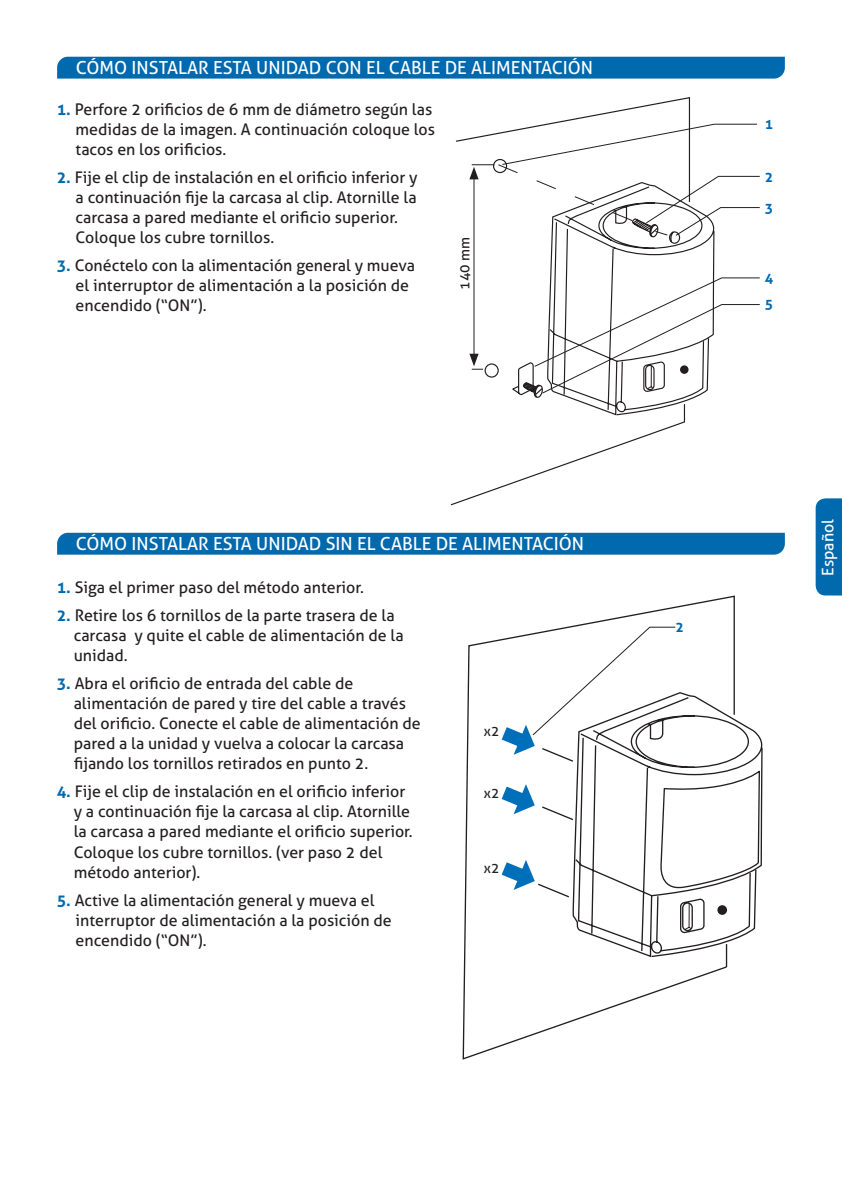
<style>
.page{position:relative;width:842px;height:1191px;background:#fff}
.page>*{position:absolute;margin:0;border:0;box-sizing:border-box;transform-origin:0 0}
.t1{font:18px "Aller";color:#fff}
.t2{font:16px/20px "Aller";color:#231f20}
.t3{font:16px "Aller";color:#fff}
.t4{font:14px "Aller";color:#231f20}
.t5{font:700 14px/26.6px "Aller";color:#016aaf}
.s1{font-weight:700;color:#016aaf}
</style>
<div class="page">
<div style="left:816px;top:498px;width:26px;height:97px;background:#016aaf"></div>
<div style="left:57px;top:57px;width:728px;height:22px;background:#016aaf"></div>
<div style="left:57px;top:533px;width:728px;height:21px;background:#016aaf"></div>
<svg style="left:451px;top:97px;width:240px;height:408px"></svg>
<svg style="left:469px;top:124px;width:291px;height:292px"></svg>
<svg style="left:463px;top:595px;width:300px;height:464px"></svg>
<svg style="left:658px;top:771px;width:103px;height:163px"></svg>
<svg style="left:487px;top:775px;width:88px;height:123px"></svg>
<svg style="left:487px;top:626px;width:188px;height:137px"></svg>
<p class="t1" style="left:76px;top:57px;width:519px">CÓMO INSTALAR ESTA UNIDAD CON EL CABLE DE ALIMENTACIÓN</p>
<p class="t2" style="left:76px;top:99px;width:361px;text-indent:-19px"><span class="s1">1.</span> Perfore 2 orificios de 6 mm de diámetro según las medidas de la imagen. A continuación coloque los tacos en los orificios.</p>
<p class="t2" style="left:76px;top:167px;width:343px;text-indent:-19px"><span class="s1">2.</span> Fije el clip de instalación en el orificio inferior y a continuación fije la carcasa al clip. Atornille la carcasa a pared mediante el orificio superior.<br>Coloque los cubre tornillos.</p>
<p class="t2" style="left:76px;top:255px;width:341px;text-indent:-19px"><span class="s1">3.</span> Conéctelo con la alimentación general y mueva el interruptor de alimentación a la posición de encendido (“ON”).</p>
<p class="t4" style="left:456px;top:290px;width:54px;rotate:-90deg">140 mm</p>
<p class="t1" style="left:76px;top:533px;width:510px">CÓMO INSTALAR ESTA UNIDAD SIN EL CABLE DE ALIMENTACIÓN</p>
<p class="t2" style="left:57px;top:577px;width:309px"><span class="s1">1.</span> Siga el primer paso del método anterior.</p>
<p class="t2" style="left:74px;top:605px;width:331px;text-indent:-17px"><span class="s1">2.</span> Retire los 6 tornillos de la parte trasera de la carcasa y quite el cable de alimentación de la unidad.</p>
<p class="t2" style="left:74px;top:673px;width:349px;text-indent:-17px"><span class="s1">3.</span> Abra el orificio de entrada del cable de alimentación de pared y tire del cable a través del orificio. Conecte el cable de alimentación de pared a la unidad y vuelva a colocar la carcasa fijando los tornillos retirados en punto 2.</p>
<p class="t2" style="left:74px;top:781px;width:341px;text-indent:-17px"><span class="s1">4.</span> Fije el clip de instalación en el orificio inferior y a continuación fije la carcasa al clip. Atornille la carcasa a pared mediante el orificio superior.<br>Coloque los cubre tornillos. (ver paso 2 del método anterior).</p>
<p class="t2" style="left:76px;top:889px;width:318px;text-indent:-19px"><span class="s1">5.</span> Active la alimentación general y mueva el interruptor de alimentación a la posición de encendido (“ON”).</p>
<p class="t4" style="left:484px;top:722px;width:17px">x2</p>
<p class="t4" style="left:484px;top:784px;width:17px">x2</p>
<p class="t4" style="left:484px;top:859px;width:17px">x2</p>
<p class="t5" style="left:765px;top:111px;width:10px">1</p>
<p class="t5" style="left:765px;top:164px;width:10px">2</p>
<p class="t5" style="left:765px;top:195px;width:10px">3</p>
<p class="t5" style="left:765px;top:264px;width:10px">4<br>5</p>
<p class="t5" style="left:675px;top:613px;width:10px">2</p>
<p class="t3" style="left:818px;top:576px;width:58px;rotate:-90deg">Español</p>
</div>
